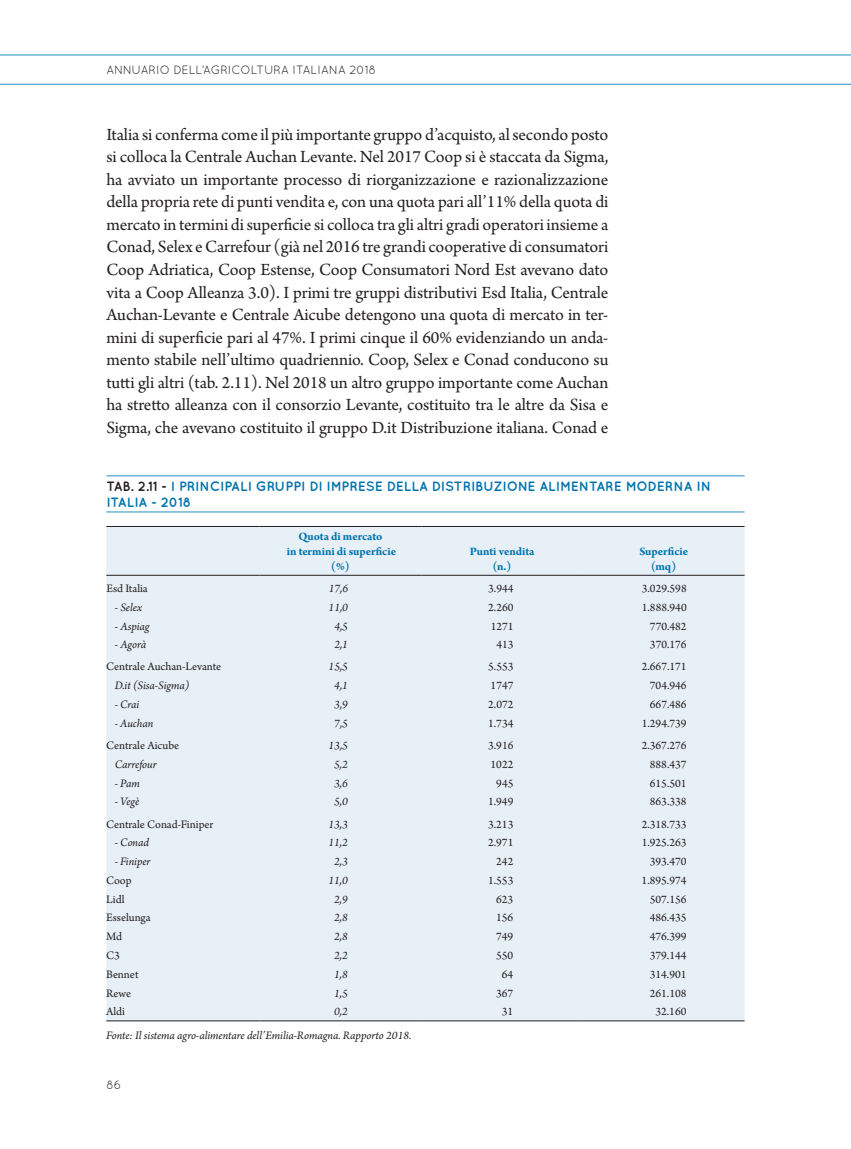
<style>
.page{position:relative;width:851px;height:1149px;background:#fff}
.page>*{position:absolute;margin:0;border:0;box-sizing:border-box;transform-origin:0 0}
.t1{font:18px/22.5px "Arno Pro";letter-spacing:-.005em;color:#231f20;text-align:justify}
.t2{font:700 13.5px/16.2px "Quicksand";color:#0073ae}
.t3{font:12px "Arno Pro";color:#231f20}
.t4{font:italic 12px "Arno Pro";letter-spacing:-.005em;color:#231f20}
.t5{font:700 12px/15px "Arno Pro";letter-spacing:.005em;color:#0073ae;text-align:center}
.t6{font:12px "Quicksand";color:#231f20}
.s1{color:#231f20}
</style>
<div class="page">
<hr style="left:0;top:55px;width:850px;height:1px;background:#278ec1">
<hr style="left:0;top:84px;width:850px;height:1px;background:#278ec1">
<hr style="left:106px;top:475px;width:638px;height:1px;background:#278ec1">
<hr style="left:106px;top:511px;width:638px;height:1px;background:#278ec1">
<div style="left:106px;top:527px;width:638px;height:493px;background:#e7f0f7"></div>
<hr style="left:106px;top:526px;width:153px;height:1px;background:#231f20">
<hr style="left:259px;top:526px;width:162px;height:1px;background:#231f20">
<hr style="left:421px;top:526px;width:162px;height:1px;background:#231f20">
<hr style="left:583px;top:526px;width:161px;height:1px;background:#231f20">
<hr style="left:106px;top:574px;width:153px;height:1px;background:#231f20">
<hr style="left:259px;top:574px;width:162px;height:1px;background:#231f20">
<hr style="left:421px;top:574px;width:162px;height:1px;background:#231f20">
<hr style="left:583px;top:574px;width:161px;height:1px;background:#231f20">
<hr style="left:106px;top:1020px;width:153px;height:1px;background:#231f20">
<hr style="left:259px;top:1020px;width:162px;height:1px;background:#231f20">
<hr style="left:421px;top:1020px;width:162px;height:1px;background:#231f20">
<hr style="left:583px;top:1020px;width:161px;height:1px;background:#231f20">
<p class="t6" style="left:106px;top:63px;width:271px">ANNUARIO DELL’AGRICOLTURA ITALIANA 2018</p>
<p class="t1" style="left:106px;top:124px;width:503px">Italia si conferma come il più importante gruppo d’acquisto, al secondo posto si colloca la Centrale Auchan Levante. Nel 2017 Coop si è staccata da Sigma, ha avviato un importante processo di riorganizzazione e razionalizzazione della propria rete di punti vendita e, con una quota pari all’11% della quota di mercato in termini di superficie si colloca tra gli altri gradi operatori insieme a Conad, Selex e Carrefour (già nel 2016 tre grandi cooperative di consumatori Coop Adriatica, Coop Estense, Coop Consumatori Nord Est avevano dato vita a Coop Alleanza 3.0). I primi tre gruppi distributivi Esd Italia, Centrale Auchan-Levante e Centrale Aicube detengono una quota di mercato in ter&shy;mini di superficie pari al 47%. I primi cinque il 60% evidenziando un anda&shy;mento stabile nell’ultimo quadriennio. Coop, Selex e Conad conducono su tutti gli altri (tab. 2.11). Nel 2018 un altro gruppo importante come Auchan ha stretto alleanza con il consorzio Levante, costituito tra le altre da Sisa e Sigma, che avevano costituito il gruppo D.it Distribuzione italiana. Conad e</p>
<p class="t2" style="left:106px;top:477px;width:606px"><span class="s1">TAB. 2.11 -</span> I PRINCIPALI GRUPPI DI IMPRESE DELLA DISTRIBUZIONE ALIMENTARE MODERNA IN<br>ITALIA - 2018</p>
<p class="t5" style="left:287px;top:529px;width:111px">Quota di mercato<br>in termini di superficie (%)</p>
<p class="t5" style="left:469px;top:544px;width:66px">Punti vendita (n.)</p>
<p class="t5" style="left:639px;top:544px;width:50px">Superficie (mq)</p>
<p class="t3" style="left:106px;top:581px;width:43px">Esd Italia</p>
<p class="t4" style="left:328px;top:581px;width:21px">17,6</p>
<p class="t3" style="left:488px;top:581px;width:27px">3.944</p>
<p class="t3" style="left:641px;top:581px;width:46px">3.029.598</p>
<p class="t4" style="left:115px;top:600px;width:29px">- Selex</p>
<p class="t4" style="left:328px;top:600px;width:21px">11,0</p>
<p class="t3" style="left:488px;top:600px;width:27px">2.260</p>
<p class="t3" style="left:641px;top:600px;width:46px">1.888.940</p>
<p class="t4" style="left:115px;top:618px;width:36px">- Aspiag</p>
<p class="t4" style="left:334px;top:618px;width:15px">4,5</p>
<p class="t3" style="left:490px;top:619px;width:24px">1271</p>
<p class="t3" style="left:650px;top:619px;width:38px">770.482</p>
<p class="t4" style="left:115px;top:637px;width:33px">- Agorà</p>
<p class="t4" style="left:334px;top:637px;width:15px">2,1</p>
<p class="t3" style="left:496px;top:637px;width:19px">413</p>
<p class="t3" style="left:649px;top:637px;width:38px">370.176</p>
<p class="t3" style="left:106px;top:659px;width:116px">Centrale Auchan-Levante</p>
<p class="t4" style="left:328px;top:659px;width:21px">15,5</p>
<p class="t3" style="left:488px;top:659px;width:27px">5.553</p>
<p class="t3" style="left:641px;top:659px;width:46px">2.667.171</p>
<p class="t4" style="left:115px;top:678px;width:76px">D.it (Sisa-Sigma)</p>
<p class="t4" style="left:334px;top:678px;width:15px">4,1</p>
<p class="t3" style="left:490px;top:678px;width:24px">1747</p>
<p class="t3" style="left:649px;top:678px;width:38px">704.946</p>
<p class="t4" style="left:115px;top:697px;width:26px">- Crai</p>
<p class="t4" style="left:334px;top:697px;width:15px">3,9</p>
<p class="t3" style="left:488px;top:697px;width:27px">2.072</p>
<p class="t3" style="left:649px;top:697px;width:38px">667.486</p>
<p class="t4" style="left:115px;top:716px;width:40px">- Auchan</p>
<p class="t4" style="left:334px;top:716px;width:15px">7,5</p>
<p class="t3" style="left:488px;top:716px;width:27px">1.734</p>
<p class="t3" style="left:641px;top:716px;width:46px">1.294.739</p>
<p class="t3" style="left:106px;top:738px;width:74px">Centrale Aicube</p>
<p class="t4" style="left:328px;top:738px;width:21px">13,5</p>
<p class="t3" style="left:488px;top:738px;width:27px">3.916</p>
<p class="t3" style="left:641px;top:738px;width:46px">2.367.276</p>
<p class="t4" style="left:115px;top:757px;width:44px">Carrefour</p>
<p class="t4" style="left:334px;top:757px;width:15px">5,2</p>
<p class="t3" style="left:490px;top:757px;width:24px">1022</p>
<p class="t3" style="left:649px;top:757px;width:38px">888.437</p>
<p class="t4" style="left:115px;top:775px;width:27px">- Pam</p>
<p class="t4" style="left:334px;top:775px;width:15px">3,6</p>
<p class="t3" style="left:496px;top:775px;width:19px">945</p>
<p class="t3" style="left:649px;top:775px;width:38px">615.501</p>
<p class="t4" style="left:115px;top:794px;width:26px">- Vegè</p>
<p class="t4" style="left:334px;top:794px;width:15px">5,0</p>
<p class="t3" style="left:488px;top:794px;width:27px">1.949</p>
<p class="t3" style="left:649px;top:794px;width:38px">863.338</p>
<p class="t3" style="left:106px;top:816px;width:109px">Centrale Conad-Finiper</p>
<p class="t4" style="left:328px;top:816px;width:21px">13,3</p>
<p class="t3" style="left:488px;top:816px;width:27px">3.213</p>
<p class="t3" style="left:641px;top:816px;width:46px">2.318.733</p>
<p class="t4" style="left:115px;top:835px;width:36px">- Conad</p>
<p class="t4" style="left:328px;top:835px;width:21px">11,2</p>
<p class="t3" style="left:488px;top:835px;width:27px">2.971</p>
<p class="t3" style="left:641px;top:835px;width:46px">1.925.263</p>
<p class="t4" style="left:115px;top:854px;width:38px">- Finiper</p>
<p class="t4" style="left:334px;top:854px;width:15px">2,3</p>
<p class="t3" style="left:496px;top:854px;width:19px">242</p>
<p class="t3" style="left:649px;top:854px;width:38px">393.470</p>
<p class="t3" style="left:106px;top:873px;width:27px">Coop</p>
<p class="t4" style="left:328px;top:873px;width:21px">11,0</p>
<p class="t3" style="left:488px;top:873px;width:27px">1.553</p>
<p class="t3" style="left:641px;top:873px;width:46px">1.895.974</p>
<p class="t3" style="left:106px;top:891px;width:20px">Lidl</p>
<p class="t4" style="left:334px;top:891px;width:15px">2,9</p>
<p class="t3" style="left:496px;top:891px;width:19px">623</p>
<p class="t3" style="left:649px;top:891px;width:38px">507.156</p>
<p class="t3" style="left:106px;top:910px;width:46px">Esselunga</p>
<p class="t4" style="left:334px;top:910px;width:15px">2,8</p>
<p class="t3" style="left:496px;top:910px;width:19px">156</p>
<p class="t3" style="left:649px;top:910px;width:38px">486.435</p>
<p class="t3" style="left:106px;top:929px;width:17px">Md</p>
<p class="t4" style="left:334px;top:929px;width:15px">2,8</p>
<p class="t3" style="left:496px;top:929px;width:19px">749</p>
<p class="t3" style="left:649px;top:929px;width:38px">476.399</p>
<p class="t3" style="left:106px;top:948px;width:15px">C3</p>
<p class="t4" style="left:334px;top:948px;width:15px">2,2</p>
<p class="t3" style="left:496px;top:948px;width:19px">550</p>
<p class="t3" style="left:649px;top:948px;width:38px">379.144</p>
<p class="t3" style="left:106px;top:967px;width:34px">Bennet</p>
<p class="t4" style="left:334px;top:966px;width:15px">1,8</p>
<p class="t3" style="left:502px;top:967px;width:13px">64</p>
<p class="t3" style="left:649px;top:967px;width:38px">314.901</p>
<p class="t3" style="left:106px;top:985px;width:27px">Rewe</p>
<p class="t4" style="left:334px;top:985px;width:15px">1,5</p>
<p class="t3" style="left:496px;top:985px;width:19px">367</p>
<p class="t3" style="left:649px;top:985px;width:38px">261.108</p>
<p class="t3" style="left:106px;top:1004px;width:21px">Aldi</p>
<p class="t4" style="left:334px;top:1004px;width:15px">0,2</p>
<p class="t3" style="left:502px;top:1004px;width:13px">31</p>
<p class="t3" style="left:655px;top:1004px;width:33px">32.160</p>
<p class="t4" style="left:106px;top:1027px;width:307px">Fonte: Il sistema agro-alimentare dell’Emilia-Romagna. Rapporto 2018.</p>
<p class="t6" style="left:106px;top:1077px;width:17px">86</p>
</div>
